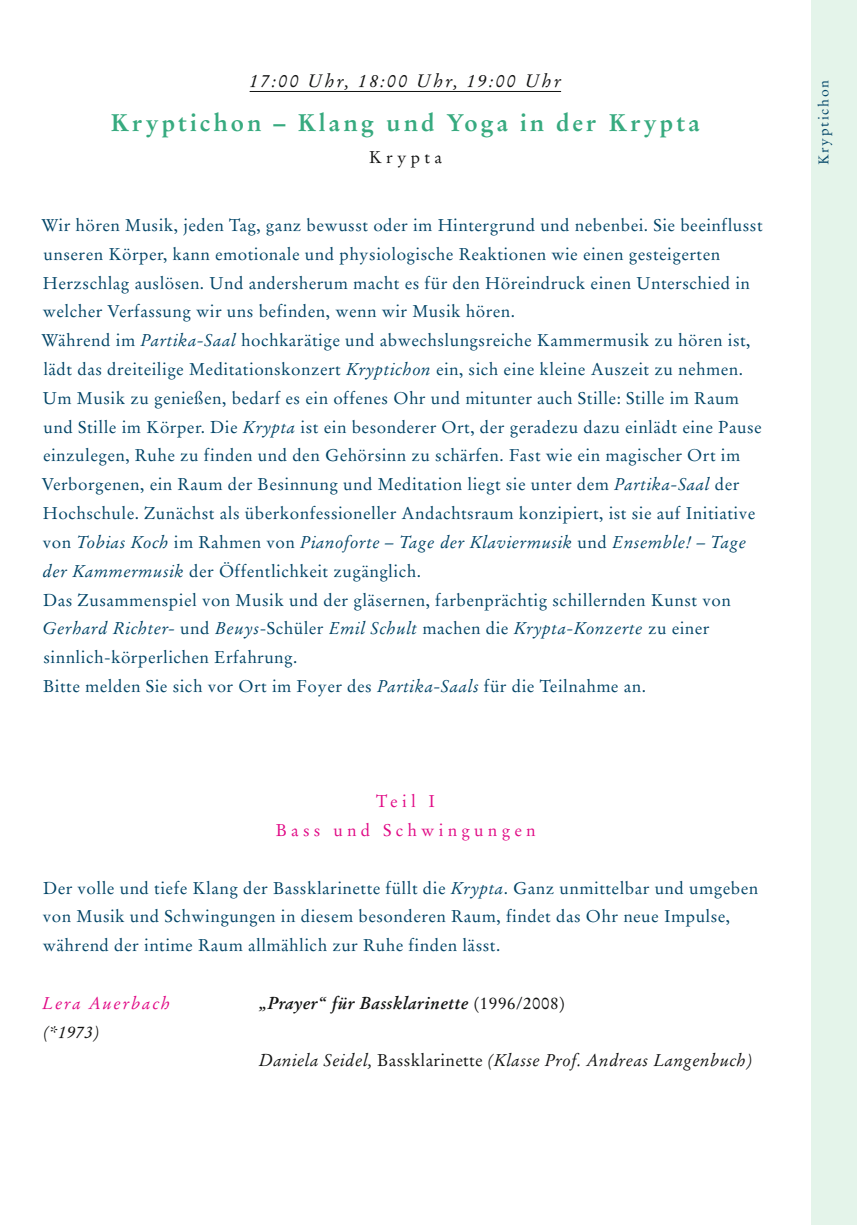
<style>
.page{position:relative;width:857px;height:1225px;background:#fff}
.page>*{position:absolute;margin:0;border:0;box-sizing:border-box;transform-origin:0 0}
.t1{font:700 24px "Stempel Garamond LT Std";letter-spacing:.12em;color:#37aa7f}
.t2{font:italic 18px "Stempel Garamond LT Std";letter-spacing:.12em;color:#131413}
.t3{font:17px/28.8px "Stempel Garamond LT Std";letter-spacing:.03em;color:#004467}
.t4{font:italic 17px "Stempel Garamond LT Std";letter-spacing:.02em;color:#131413}
.t5{font:italic 700 17px "Stempel Garamond LT Std";letter-spacing:.03em;color:#131413}
.t6{font:17px/28.8px "Stempel Garamond LT Std";letter-spacing:.25em;color:#e00985;text-align:center}
.t7{font:italic 17px "Stempel Garamond LT Std";letter-spacing:.1em;color:#e00985}
.t8{font:17px "Stempel Garamond LT Std";letter-spacing:.25em;color:#131413}
.t9{font:14px "Stempel Garamond LT Std";letter-spacing:.12em;color:#004467}
.s1{font-style:italic}
.s2{font-weight:400;font-style:normal}
.s3{font-style:normal}
</style>
<div class="page">
<hr style="left:249px;top:91px;width:311px;height:1px;background:#131413">
<div style="left:811px;top:0;width:45px;height:1225px;background:#e4f4ea"></div>
<p class="t2" style="left:249px;top:70px;width:313px">17:00 Uhr, 18:00 Uhr, 19:00 Uhr</p>
<h1 class="t1" style="left:110px;top:108px;width:591px">Kryptichon – Klang und Yoga in der Krypta</h1>
<p class="t8" style="left:368px;top:147px;width:75px">Krypta</p>
<p class="t3" style="left:42px;top:211px;width:722px">Wir hören Musik, jeden Tag, ganz bewusst oder im Hintergrund und nebenbei. Sie beeinflusst unseren Körper, kann emotionale und physiologische Reaktionen wie einen gesteigerten Herzschlag auslösen. Und andersherum macht es für den Höreindruck einen Unterschied in welcher Verfassung wir uns befinden, wenn wir Musik hören.<br>Während im <span class="s1">Partika-Saal</span> hochkarätige und abwechslungsreiche Kammermusik zu hören ist, lädt das dreiteilige Meditationskonzert <span class="s1">Kryptichon</span> ein, sich eine kleine Auszeit zu nehmen.<br>Um Musik zu genießen, bedarf es ein offenes Ohr und mitunter auch Stille: Stille im Raum und Stille im Körper. Die <span class="s1">Krypta</span> ist ein besonderer Ort, der geradezu dazu einlädt eine Pause einzulegen, Ruhe zu finden und den Gehörsinn zu schärfen. Fast wie ein magischer Ort im Verborgenen, ein Raum der Besinnung und Meditation liegt sie unter dem <span class="s1">Partika-Saal</span> der Hochschule. Zunächst als überkonfessioneller Andachtsraum konzipiert, ist sie auf Initiative von <span class="s1">Tobias Koch</span> im Rahmen von <span class="s1">Pianoforte – Tage der Klaviermusik</span> und <span class="s1">Ensemble! – Tage der Kammermusik</span> der Öffentlichkeit zugänglich.<br>Das Zusammenspiel von Musik und der gläsernen, farbenprächtig schillernden Kunst von <span class="s1">Gerhard Richter-</span> und <span class="s1">Beuys</span>-Schüler <span class="s1">Emil Schult</span> machen die <span class="s1">Krypta-Konzerte</span> zu einer sinnlich-körperlichen Erfahrung.<br>Bitte melden Sie sich vor Ort im Foyer des <span class="s1">Partika-Saals</span> für die Teilnahme an.</p>
<p class="t6" style="left:275px;top:787px;width:261px">Teil I<br>Bass und Schwingungen</p>
<p class="t3" style="left:43px;top:873px;width:716px">Der volle und tiefe Klang der Bassklarinette füllt die <span class="s1">Krypta</span>. Ganz unmittelbar und umgeben von Musik und Schwingungen in diesem besonderen Raum, findet das Ohr neue Impulse, während der intime Raum allmählich zur Ruhe finden lässt.</p>
<p class="t7" style="left:42px;top:992px;width:130px">Lera Auerbach</p>
<p class="t5" style="left:259px;top:992px;width:307px">„Prayer“ für Bassklarinette <span class="s2">(1996/2008)</span></p>
<p class="t4" style="left:43px;top:1021px;width:57px">(*1973)</p>
<p class="t4" style="left:259px;top:1050px;width:494px">Daniela Seidel, <span class="s3">Bassklarinette</span> (Klasse Prof. Andreas Langenbuch)</p>
<p class="t9" style="left:814px;top:165px;width:87px;rotate:-90deg">Kryptichon</p>
</div>
